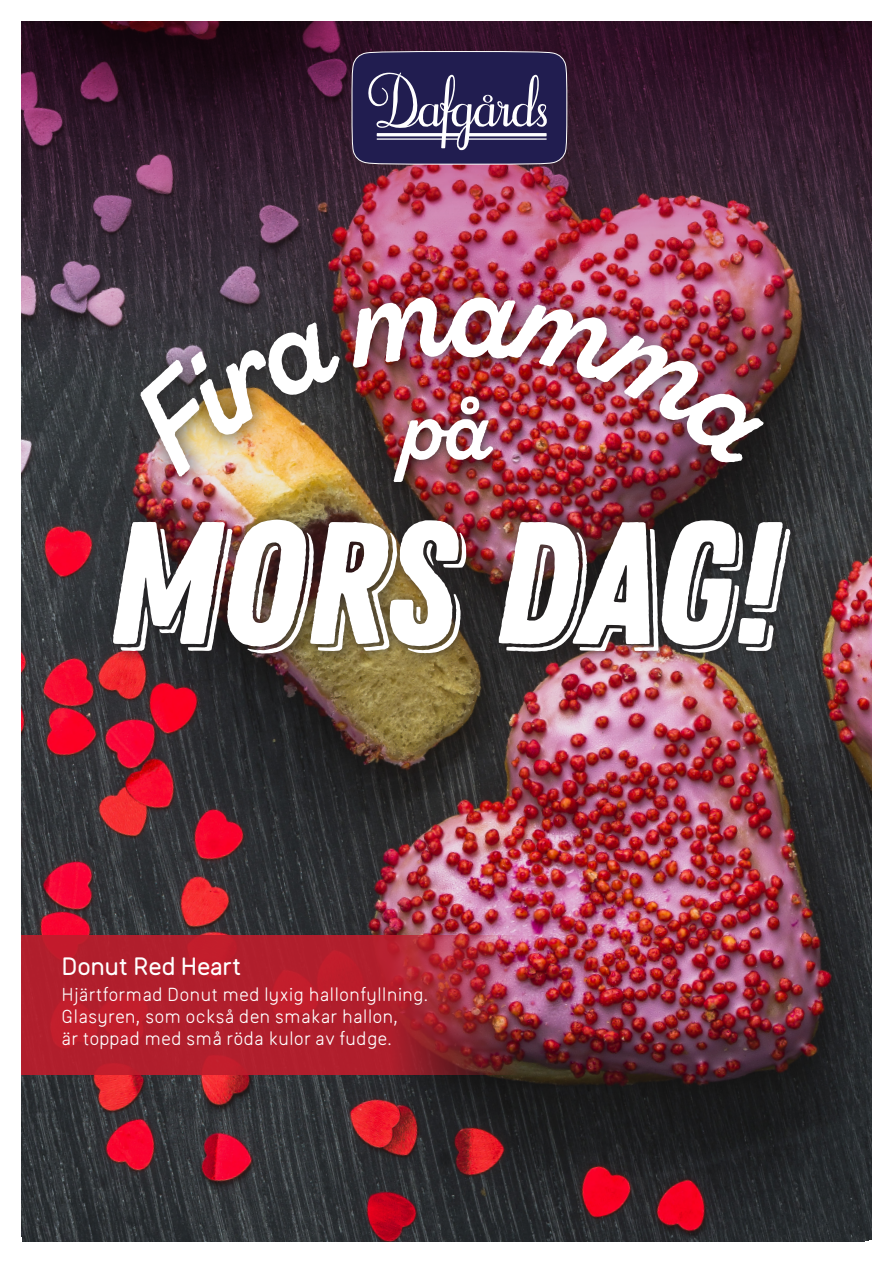
<style>
.page{position:relative;width:893px;height:1263px;background:#fff}
.page>*{position:absolute;margin:0;border:0;box-sizing:border-box;transform-origin:0 0}
.t1{font:174px "Zing Rust Base Sh 1";color:#fff}
.t2{font:85.8px "Zing Script Rust B Base";color:#fff}
.Emma_Script_-_bildrubrik_30pt_centrerad{font:500 24.75px "Dafgard Sans";letter-spacing:-.015em;color:#fff}
.Emma_Script_-_bildrubrik_30pt_centrerad-2{font:18.6px/21.8px "Dafgard Sans";color:#fff}
</style>
<div class="page">
<img style="left:21px;top:399px;width:851px;height:843px">
<img style="left:21px;top:21px;width:851px;height:378px">
<div style="left:124px;top:280px;width:659px;height:216px;background:#231f20;opacity:.75"></div>
<div style="left:105px;top:512px;width:696px;height:152px;background:#231f20;opacity:.75"></div>
<div style="left:386px;top:389px;width:117px;height:104px;background:#231f20;opacity:.75"></div>
<img style="left:21px;top:935px;width:531px;height:140px">
<svg style="left:351px;top:51px;width:216px;height:114px;background:#44406a"></svg>
<img style="left:120px;top:292px;width:650px;height:186px">
<p class="t2" style="left:402px;top:374px;width:91px">på</p>
<p class="t1" style="left:106px;top:482px;width:671px">MORS dag!</p>
<p class="Emma_Script_-_bildrubrik_30pt_centrerad" style="left:62px;top:952px;width:181px">Donut Red Heart</p>
<p class="Emma_Script_-_bildrubrik_30pt_centrerad-2" style="left:62px;top:984px;width:368px">Hjärtformad Donut med lyxig hallonfyllning.<br>Glasyren, som också den smakar hallon,<br>är toppad med små röda kulor av fudge.</p>
</div>
